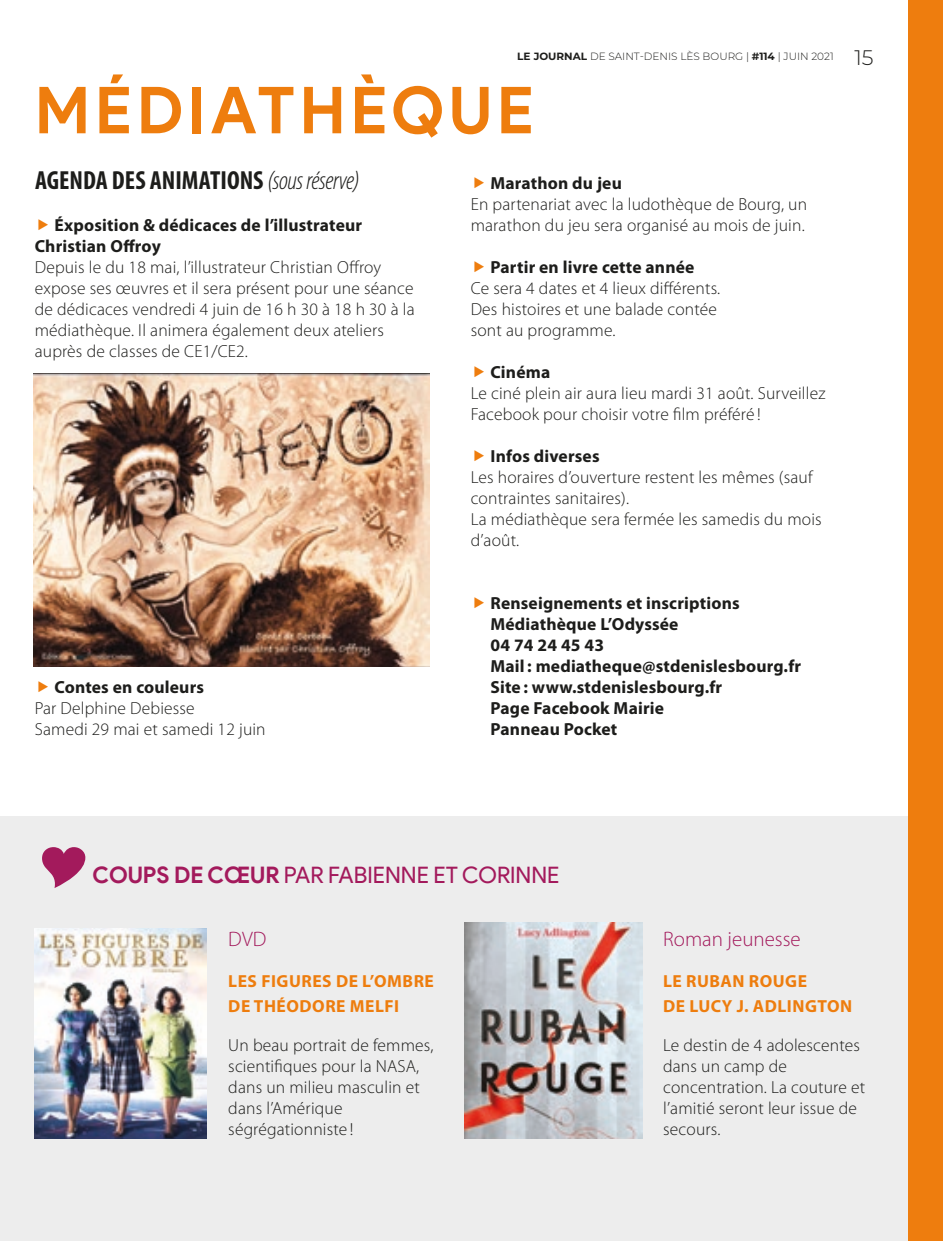
<style>
.page{position:relative;width:943px;height:1241px;background:#fff}
.page>*{position:absolute;margin:0;border:0;box-sizing:border-box;transform-origin:0 0}
.t1{font:700 64.75px "Product Sans";letter-spacing:.07em;color:#ee7d0e}
.t2{font:700 condensed 26.25px "Myriad Pro";color:#1d1d1b}
.t3{font:22.75px "Product Sans";color:#a31a5c}
.t4{font:300 21px "Myriad Pro";color:#a31a5c}
.t5{font:300 21px "Montserrat";color:#1d1d1b}
.t6{font:300 17.5px/21px "Myriad Pro";letter-spacing:.01em;color:#1d1d1b}
.t7{font:700 17.5px/21px "Myriad Pro";letter-spacing:.01em;color:#1d1d1b}
.t8{font:700 17.5px/25.9px "Myriad Pro";letter-spacing:.03em;color:#ee7d0e}
.t9{font:300 10.5px "Montserrat";color:#1d1d1b}
.s1{font-weight:700}
.s2{font-weight:300;font-style:italic}
</style>
<div class="page">
<div style="left:0;top:816px;width:908px;height:424px;background:#ededed"></div>
<img style="left:35px;top:928px;width:172px;height:209px">
<img style="left:464px;top:922px;width:178px;height:215px">
<div style="left:908px;top:0;width:35px;height:1240px;background:#ee7d0e"></div>
<img style="left:34px;top:373px;width:395px;height:293px">
<p class="t9" style="left:517px;top:49px;width:318px"><span class="s1">LE JOURNAL</span> DE SAINT-DENIS LÈS BOURG | <span class="s1">#114</span> | JUIN 2021</p>
<h1 class="t1" style="left:35px;top:71px;width:501px">MÉDIATHÈQUE</h1>
<h2 class="t2" style="left:35px;top:164px;width:326px">AGENDA DES ANIMATIONS <span class="s2">(sous réserve)</span></h2>
<p class="t7" style="left:35px;top:214px;width:329px;text-indent:20px">Éxposition &amp; dédicaces de l’illustrateur<br>Christian Offroy</p>
<p class="t6" style="left:35px;top:257px;width:381px">Depuis le du 18 mai, l’illustrateur Christian Offroy expose ses œuvres et il sera présent pour une séance de dédicaces vendredi 4 juin de 16 h 30 à 18 h 30 à la médiathèque. Il animera également deux ateliers auprès de classes de CE1/CE2.</p>
<p class="t7" style="left:490px;top:172px;width:133px">Marathon du jeu</p>
<p class="t6" style="left:470px;top:194px;width:338px">En partenariat avec la ludothèque de Bourg, un marathon du jeu sera organisé au mois de juin.</p>
<p class="t7" style="left:490px;top:256px;width:205px">Partir en livre cette année</p>
<p class="t6" style="left:470px;top:278px;width:251px">Ce sera 4 dates et 4 lieux différents.<br>Des histoires et une balade contée sont au programme.</p>
<p class="t7" style="left:490px;top:361px;width:61px">Cinéma</p>
<p class="t6" style="left:470px;top:383px;width:356px">Le ciné plein air aura lieu mardi 31 août. Surveillez<br>Facebook pour choisir votre film préféré !</p>
<p class="t7" style="left:490px;top:445px;width:111px">Infos diverses</p>
<p class="t6" style="left:470px;top:467px;width:352px">Les horaires d’ouverture restent les mêmes (sauf contraintes sanitaires).<br>La médiathèque sera fermée les samedis du mois d’août.</p>
<p class="t7" style="left:54px;top:676px;width:151px">Contes en couleurs</p>
<p class="t6" style="left:35px;top:698px;width:232px">Par Delphine Debiesse<br>Samedi 29 mai et samedi 12 juin</p>
<p class="t7" style="left:490px;top:592px;width:312px">Renseignements et inscriptions<br>Médiathèque L’Odyssée<br>04 74 24 45 43<br>Mail : mediatheque@stdenislesbourg.fr<br>Site : www.stdenislesbourg.fr<br>Page Facebook Mairie<br>Panneau Pocket</p>
<p class="t5" style="left:854px;top:43px;width:21px">15</p>
<h3 class="t3" style="left:92px;top:861px;width:468px"><span class="s1">COUPS DE CŒUR</span> PAR FABIENNE ET CORINNE</h3>
<p class="t4" style="left:228px;top:925px;width:40px">DVD</p>
<p class="t8" style="left:228px;top:966px;width:207px">LES FIGURES DE L’OMBRE<br>DE THÉODORE MELFI</p>
<p class="t6" style="left:228px;top:1034px;width:207px">Un beau portrait de femmes, scientifiques pour la NASA, dans un milieu masculin et dans l’Amérique ségrégationniste !</p>
<p class="t4" style="left:663px;top:925px;width:139px">Roman jeunesse</p>
<p class="t8" style="left:663px;top:966px;width:191px">LE RUBAN ROUGE<br>DE LUCY J. ADLINGTON</p>
<p class="t6" style="left:663px;top:1034px;width:203px">Le destin de 4 adolescentes dans un camp de concentration. La couture et l’amitié seront leur issue de secours.</p>
</div>
